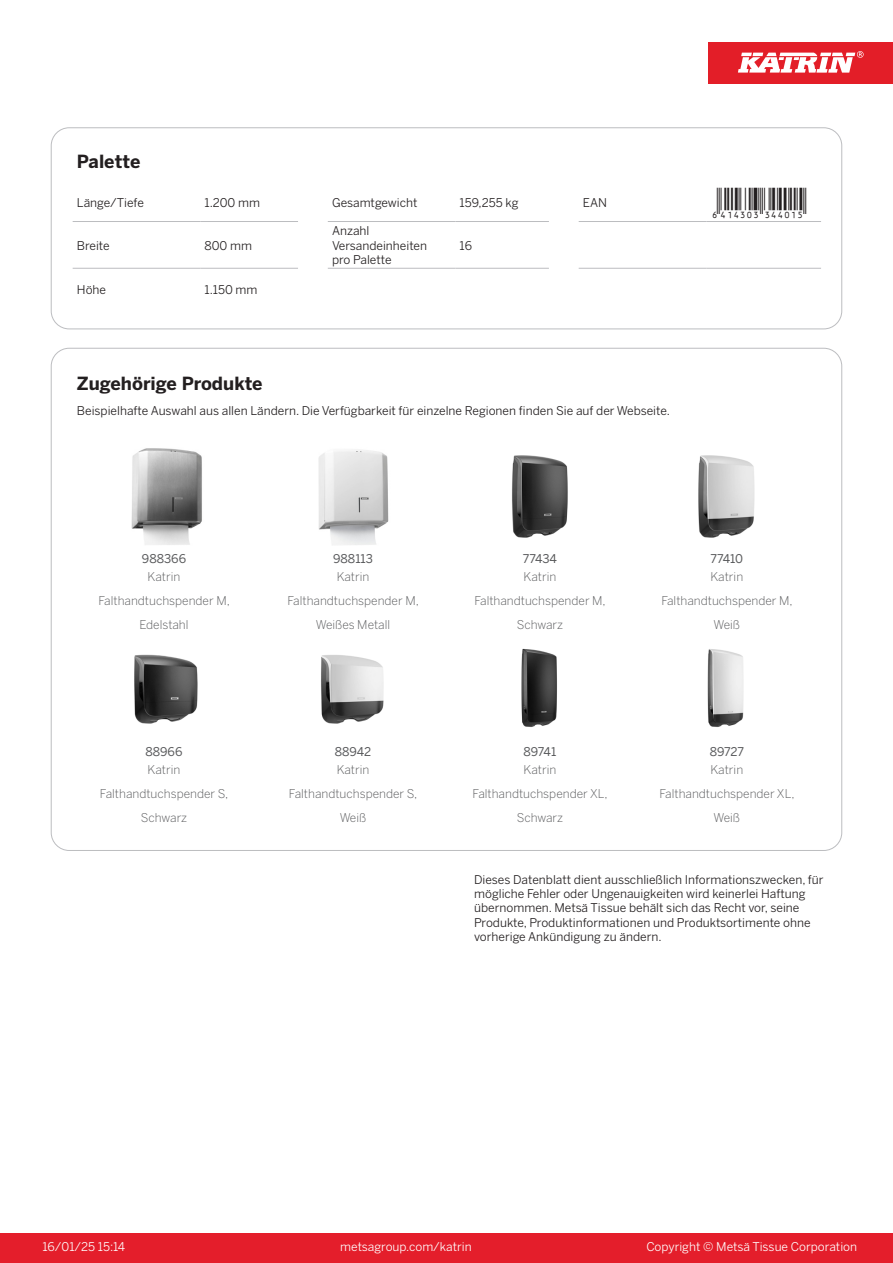
<style>
.page{position:relative;width:893px;height:1263px;background:#fff}
.page>*{position:absolute;margin:0;border:0;box-sizing:border-box;transform-origin:0 0}
.T_EAN{font:30px "Viisas EAN Matala";color:#231f20}
.T_TableHeader{font:700 18px "Benton Sans";color:#231f20}
.T_RelatedName{font:300 12px/24px "Benton Sans";color:#57585a;text-align:center}
.Disclaimer{font:12px/14.4px "Benton Sans";color:#231f20}
.T_TableBody{font:12px/14.4px "Benton Sans";color:#231f20}
.t1{font:12px "Benton Sans";color:#fff}
.T_RelatedCode{font:12px "Benton Sans";color:#57585a}
</style>
<div class="page">
<div style="left:0;top:1233px;width:893px;height:30px;background:#e41e2b"></div>
<div style="left:708px;top:43px;width:185px;height:41px;background:#e31e28"></div>
<svg style="left:738px;top:51px;width:126px;height:22px"></svg>
<hr style="left:73px;top:221px;width:127px;height:1px;background:#bcbdc0">
<hr style="left:200px;top:221px;width:98px;height:1px;background:#bcbdc0">
<hr style="left:328px;top:221px;width:127px;height:1px;background:#bcbdc0">
<hr style="left:455px;top:221px;width:94px;height:1px;background:#bcbdc0">
<hr style="left:579px;top:221px;width:127px;height:1px;background:#bcbdc0">
<hr style="left:706px;top:221px;width:115px;height:1px;background:#bcbdc0">
<hr style="left:73px;top:268px;width:127px;height:1px;background:#bcbdc0">
<hr style="left:200px;top:268px;width:98px;height:1px;background:#bcbdc0">
<hr style="left:328px;top:268px;width:127px;height:1px;background:#bcbdc0">
<hr style="left:455px;top:268px;width:94px;height:1px;background:#bcbdc0">
<hr style="left:579px;top:268px;width:127px;height:1px;background:#bcbdc0">
<hr style="left:706px;top:268px;width:115px;height:1px;background:#bcbdc0">
<div style="left:51px;top:128px;width:791px;height:201px;border:1px solid #bcbdc0;border-radius:18px"></div>
<img style="left:131px;top:448px;width:71px;height:97px">
<img style="left:318px;top:450px;width:71px;height:95px">
<img style="left:512px;top:455px;width:56px;height:83px">
<img style="left:698px;top:455px;width:57px;height:83px">
<img style="left:134px;top:654px;width:64px;height:70px">
<img style="left:321px;top:655px;width:63px;height:69px">
<img style="left:521px;top:648px;width:36px;height:79px">
<img style="left:707px;top:649px;width:37px;height:78px">
<p class="T_TableHeader" style="left:77px;top:150px;width:65px">Palette</p>
<p class="T_TableBody" style="left:77px;top:196px;width:68px">Länge/Tiefe</p>
<p class="T_TableBody" style="left:204px;top:196px;width:57px">1.200 mm</p>
<p class="T_TableBody" style="left:332px;top:196px;width:87px">Gesamtgewicht</p>
<p class="T_TableBody" style="left:460px;top:196px;width:60px">159,255 kg</p>
<p class="T_TableBody" style="left:583px;top:196px;width:26px">EAN</p>
<p class="T_EAN" style="left:710px;top:187px;width:97px">*6414303344015*</p>
<p class="T_TableBody" style="left:77px;top:238px;width:34px">Breite</p>
<p class="T_TableBody" style="left:204px;top:238px;width:49px">800 mm</p>
<p class="T_TableBody" style="left:332px;top:224px;width:97px">Anzahl<br>Versandeinheiten</p>
<p class="T_TableBody" style="left:332px;top:252px;width:61px">pro Palette</p>
<p class="T_TableBody" style="left:460px;top:238px;width:14px">16</p>
<p class="T_TableBody" style="left:77px;top:283px;width:31px">Höhe</p>
<p class="T_TableBody" style="left:204px;top:283px;width:55px">1.150 mm</p>
<p class="T_TableHeader" style="left:77px;top:372px;width:187px">Zugehörige Produkte</p>
<p class="T_TableBody" style="left:77px;top:403px;width:595px">Beispielhafte Auswahl aus allen Ländern. Die Verfügbarkeit für einzelne Regionen finden Sie auf der Webseite.</p>
<p class="T_RelatedCode" style="left:142px;top:552px;width:46px">988366</p>
<p class="T_RelatedCode" style="left:333px;top:552px;width:41px">988113</p>
<p class="T_RelatedCode" style="left:523px;top:552px;width:36px">77434</p>
<p class="T_RelatedCode" style="left:710px;top:552px;width:34px">77410</p>
<p class="T_RelatedName" style="left:99px;top:565px;width:133px">Katrin<br>Falthandtuchspender M,<br>Edelstahl</p>
<p class="T_RelatedName" style="left:288px;top:565px;width:133px">Katrin<br>Falthandtuchspender M,<br>Weißes Metall</p>
<p class="T_RelatedName" style="left:474px;top:565px;width:133px">Katrin<br>Falthandtuchspender M,<br>Schwarz</p>
<p class="T_RelatedName" style="left:661px;top:565px;width:133px">Katrin<br>Falthandtuchspender M,<br>Weiß</p>
<p class="T_RelatedCode" style="left:146px;top:744px;width:38px">88966</p>
<p class="T_RelatedCode" style="left:335px;top:744px;width:38px">88942</p>
<p class="T_RelatedCode" style="left:524px;top:744px;width:34px">89741</p>
<p class="T_RelatedCode" style="left:710px;top:744px;width:36px">89727</p>
<p class="T_RelatedName" style="left:100px;top:757px;width:130px">Katrin<br>Falthandtuchspender S,<br>Schwarz</p>
<p class="T_RelatedName" style="left:289px;top:757px;width:130px">Katrin<br>Falthandtuchspender S,<br>Weiß</p>
<p class="T_RelatedName" style="left:473px;top:757px;width:137px">Katrin<br>Falthandtuchspender XL,<br>Schwarz</p>
<p class="T_RelatedName" style="left:659px;top:757px;width:137px">Katrin<br>Falthandtuchspender XL,<br>Weiß</p>
<p class="Disclaimer" style="left:474px;top:872px;width:351px">Dieses Datenblatt dient ausschließlich Informationszwecken, für mögliche Fehler oder Ungenauigkeiten wird keinerlei Haftung übernommen. Metsä Tissue behält sich das Recht vor, seine Produkte, Produktinformationen und Produktsortimente ohne vorherige Ankündigung zu ändern.</p>
<p class="t1" style="left:43px;top:1239px;width:84px">16/01/25 15:14</p>
<p class="t1" style="left:340px;top:1239px;width:133px">metsagroup.com/katrin</p>
<p class="t1" style="left:646px;top:1239px;width:212px">Copyright © Metsä Tissue Corporation</p>
</div>
